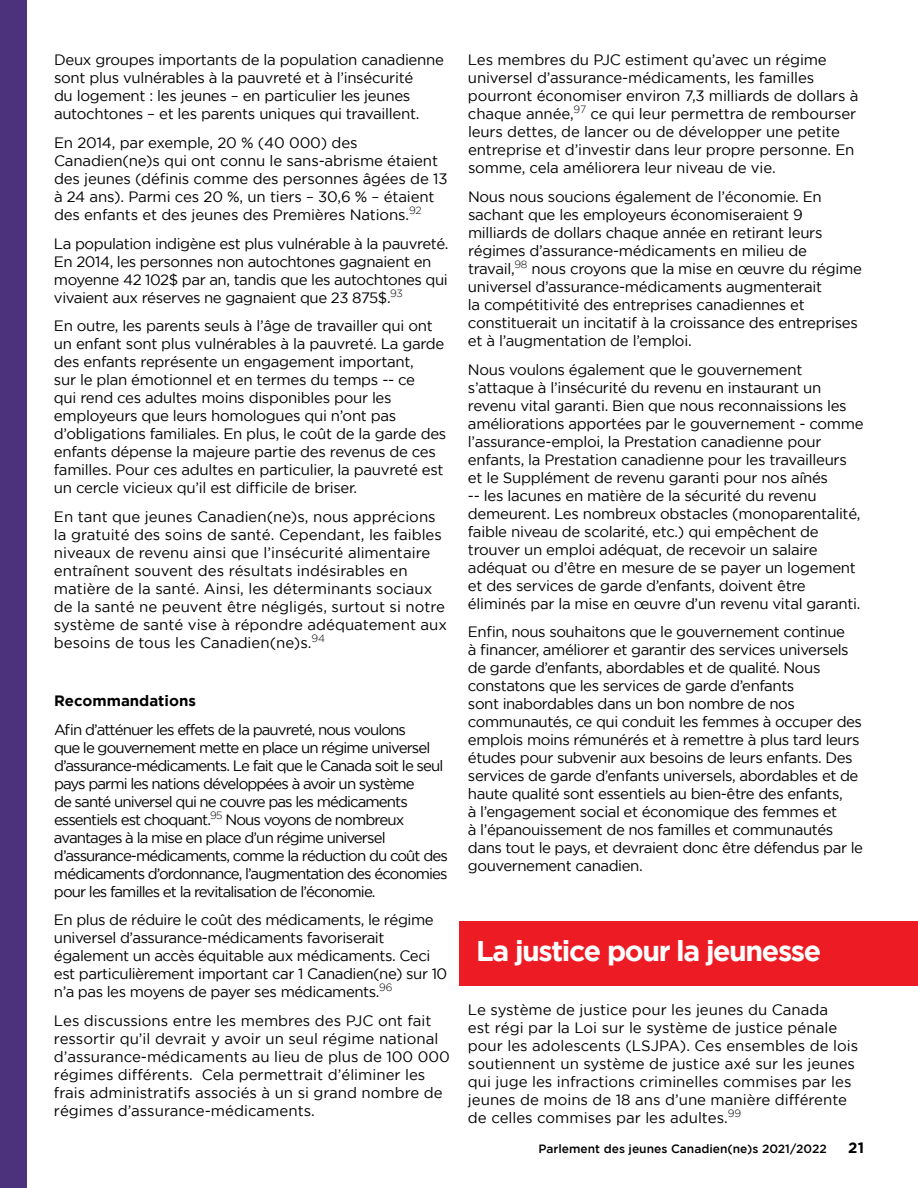
<style>
.page{position:relative;width:918px;height:1188px;background:#fff}
.page>*{position:absolute;margin:0;border:0;box-sizing:border-box;transform-origin:0 0}
.t1{font:700 28.5px "Gotham";letter-spacing:-.05em;color:#fff}
.t2{font:15px/18px "Gotham";letter-spacing:-.02em;color:#000}
.t3{font:15px/18px "Gotham";color:#000}
.t4{font:15px/18px "Gotham";letter-spacing:-.06em;color:#000}
.t5{font:700 15px "Gotham";color:#000}
.t6{font:500 12px "Gotham";color:#000}
</style>
<div class="page">
<div style="left:0;top:0;width:26px;height:1188px;background:#4c317d"></div>
<div style="left:459px;top:921px;width:459px;height:65px;background:#ed1c24"></div>
<p class="t2" style="left:54px;top:50px;width:391px">Deux groupes importants de la population canadienne sont plus vulnérables à la pauvreté et à l’insécurité<br>du logement : les jeunes – en particulier les jeunes autochtones – et les parents uniques qui travaillent.</p>
<p class="t2" style="left:54px;top:133px;width:395px">En 2014, par exemple, 20 % (40 000) des Canadien(ne)s qui ont connu le sans-abrisme étaient des jeunes (définis comme des personnes âgées de 13 à 24 ans). Parmi ces 20 %, un tiers – 30,6 % – étaient des enfants et des jeunes des Premières Nations.<sup>92</sup></p>
<p class="t2" style="left:54px;top:234px;width:396px">La population indigène est plus vulnérable à la pauvreté.<br>En 2014, les personnes non autochtones gagnaient en moyenne 42 102$ par an, tandis que les autochtones qui vivaient aux réserves ne gagnaient que 23 875$.<sup>93</sup></p>
<p class="t2" style="left:54px;top:317px;width:394px">En outre, les parents seuls à l’âge de travailler qui ont un enfant sont plus vulnérables à la pauvreté. La garde des enfants représente un engagement important,<br>sur le plan émotionnel et en termes du temps -- ce<br>qui rend ces adultes moins disponibles pour les employeurs que leurs homologues qui n’ont pas d’obligations familiales. En plus, le coût de la garde des enfants dépense la majeure partie des revenus de ces familles. Pour ces adultes en particulier, la pauvreté est un cercle vicieux qu’il est difficile de briser.</p>
<p class="t3" style="left:54px;top:508px;width:395px">En tant que jeunes Canadien(ne)s, nous apprécions la gratuité des soins de santé. Cependant, les faibles niveaux de revenu ainsi que l’insécurité alimentaire entraînent souvent des résultats indésirables en matière de la santé. Ainsi, les déterminants sociaux de la santé ne peuvent être négligés, surtout si notre système de santé vise à répondre adéquatement aux besoins de tous les Canadien(ne)s.<sup>94</sup></p>
<p class="t5" style="left:54px;top:692px;width:143px">Recommandations</p>
<p class="t4" style="left:54px;top:720px;width:395px">Afin d’atténuer les effets de la pauvreté, nous voulons<br>que le gouvernement mette en place un régime universel d’assurance-médicaments. Le fait que le Canada soit le seul pays parmi les nations développées à avoir un système<br>de santé universel qui ne couvre pas les médicaments essentiels est choquant.<sup>95</sup> Nous voyons de nombreux avantages à la mise en place d’un régime universel d’assurance-médicaments, comme la réduction du coût des médicaments d’ordonnance, l’augmentation des économies pour les familles et la revitalisation de l’économie.</p>
<p class="t2" style="left:54px;top:911px;width:395px">En plus de réduire le coût des médicaments, le régime universel d’assurance-médicaments favoriserait également un accès équitable aux médicaments. Ceci est particulièrement important car 1 Canadien(ne) sur 10 n’a pas les moyens de payer ses médicaments.<sup>96</sup></p>
<p class="t3" style="left:54px;top:1012px;width:397px">Les discussions entre les membres des PJC ont fait ressortir qu’il devrait y avoir un seul régime national d’assurance-médicaments au lieu de plus de 100 000 régimes différents. Cela permettrait d’éliminer les frais administratifs associés à un si grand nombre de régimes d’assurance-médicaments.</p>
<p class="t2" style="left:468px;top:50px;width:392px">Les membres du PJC estiment qu’avec un régime universel d’assurance-médicaments, les familles pourront économiser environ 7,3 milliards de dollars à chaque année,<sup>97</sup> ce qui leur permettra de rembourser leurs dettes, de lancer ou de développer une petite entreprise et d’investir dans leur propre personne. En somme, cela améliorera leur niveau de vie.</p>
<p class="t2" style="left:468px;top:187px;width:395px">Nous nous soucions également de l’économie. En sachant que les employeurs économiseraient 9 milliards de dollars chaque année en retirant leurs régimes d’assurance-médicaments en milieu de travail,<sup>98</sup> nous croyons que la mise en œuvre du régime universel d’assurance-médicaments augmenterait<br>la compétitivité des entreprises canadiennes et constituerait un incitatif à la croissance des entreprises et à l’augmentation de l’emploi.</p>
<p class="t2" style="left:468px;top:360px;width:397px">Nous voulons également que le gouvernement s’attaque à l’insécurité du revenu en instaurant un revenu vital garanti. Bien que nous reconnaissions les améliorations apportées par le gouvernement - comme l’assurance-emploi, la Prestation canadienne pour enfants, la Prestation canadienne pour les travailleurs et le Supplément de revenu garanti pour nos aînés<br>-- les lacunes en matière de la sécurité du revenu demeurent. Les nombreux obstacles (monoparentalité, faible niveau de scolarité, etc.) qui empêchent de trouver un emploi adéquat, de recevoir un salaire adéquat ou d’être en mesure de se payer un logement et des services de garde d’enfants, doivent être éliminés par la mise en œuvre d’un revenu vital garanti.</p>
<p class="t2" style="left:468px;top:623px;width:397px">Enfin, nous souhaitons que le gouvernement continue<br>à financer, améliorer et garantir des services universels de garde d’enfants, abordables et de qualité. Nous constatons que les services de garde d’enfants<br>sont inabordables dans un bon nombre de nos communautés, ce qui conduit les femmes à occuper des emplois moins rémunérés et à remettre à plus tard leurs études pour subvenir aux besoins de leurs enfants. Des services de garde d’enfants universels, abordables et de haute qualité sont essentiels au bien-être des enfants,<br>à l’engagement social et économique des femmes et<br>à l’épanouissement de nos familles et communautés dans tout le pays, et devraient donc être défendus par le gouvernement canadien.</p>
<h1 class="t1" style="left:476px;top:934px;width:346px">La justice pour la jeunesse</h1>
<p class="t3" style="left:468px;top:1001px;width:392px">Le système de justice pour les jeunes du Canada<br>est régi par la Loi sur le système de justice pénale pour les adolescents (LSJPA). Ces ensembles de lois soutiennent un système de justice axé sur les jeunes qui juge les infractions criminelles commises par les jeunes de moins de 18 ans d’une manière différente de celles commises par les adultes.<sup>99</sup></p>
<p class="t6" style="left:539px;top:1142px;width:290px">Parlement des jeunes Canadien(ne)s 2021/2022</p>
<p class="t5" style="left:848px;top:1139px;width:17px">21</p>
</div>
